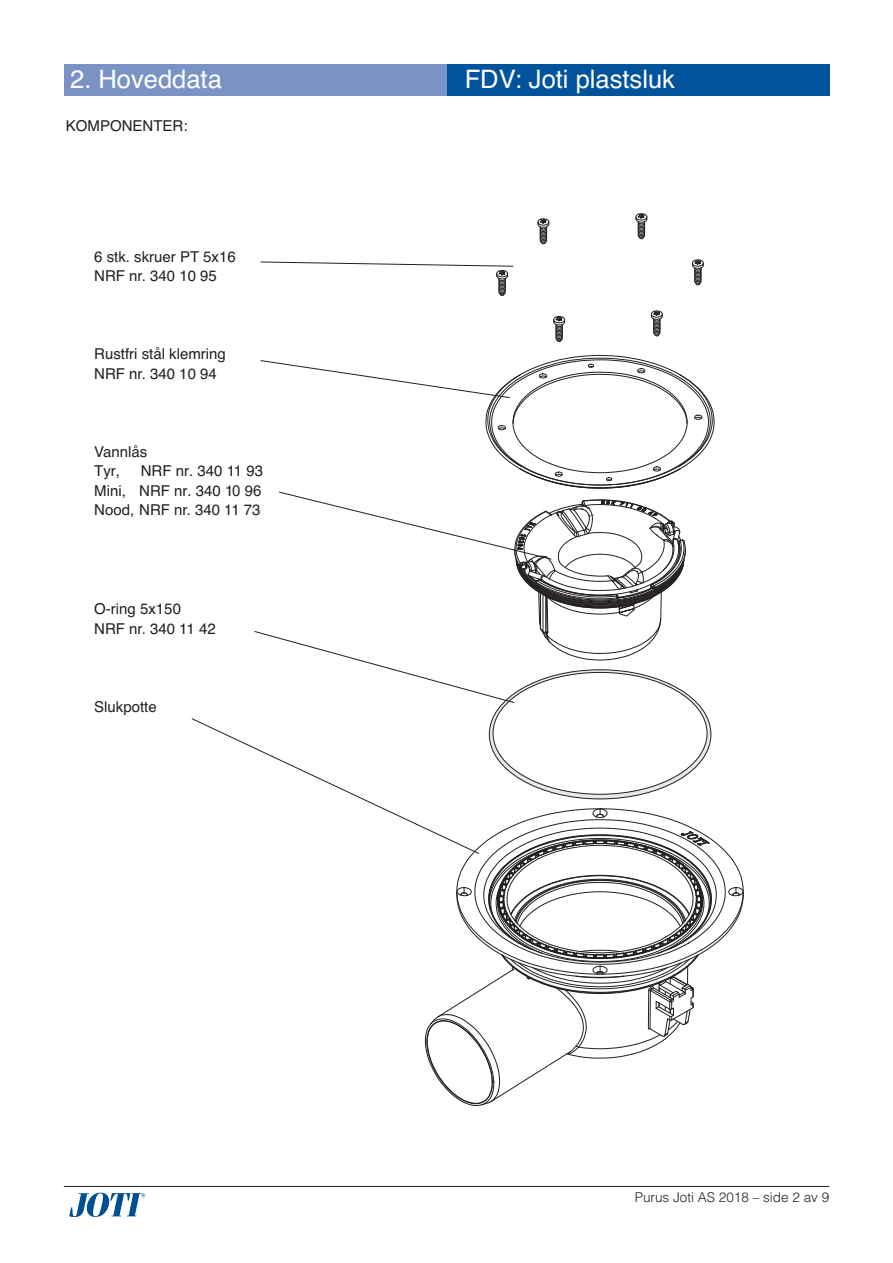
<style>
.page{position:relative;width:893px;height:1263px;background:#fff}
.page>*{position:absolute;margin:0;border:0;box-sizing:border-box;transform-origin:0 0}
.t1{font:25.5px "Helvetica";color:#fff}
.t2{font:15px/19.5px "Helvetica";color:#231f20}
.t3{font:300 13.5px "Helvetica";color:#231f20}
.s1{font-family:"Arial"}
</style>
<div class="page">
<hr style="left:64px;top:1186px;width:765px;height:1px;background:#231f20">
<svg style="left:69px;top:1192px;width:76px;height:25px"></svg>
<div style="left:64px;top:64px;width:383px;height:32px;background:#7a93c4"></div>
<div style="left:447px;top:64px;width:382px;height:32px;background:#01539b"></div>
<svg style="left:636px;top:213px;width:12px;height:26px"></svg>
<svg style="left:692px;top:259px;width:12px;height:26px"></svg>
<svg style="left:651px;top:310px;width:12px;height:26px"></svg>
<svg style="left:553px;top:316px;width:12px;height:26px"></svg>
<svg style="left:538px;top:218px;width:12px;height:26px"></svg>
<svg style="left:260px;top:261px;width:254px;height:35px"></svg>
<svg style="left:191px;top:355px;width:553px;height:751px"></svg>
<h1 class="t1" style="left:70px;top:64px;width:153px">2. Hoveddata</h1>
<h1 class="t1" style="left:465px;top:64px;width:212px">FDV: Joti plastsluk</h1>
<p class="t2" style="left:66px;top:116px;width:123px">KOMPONENTER:</p>
<p class="t2" style="left:94px;top:247px;width:143px">6 stk. skruer PT 5x16<br>NRF nr. 340 10 95</p>
<p class="t2" style="left:94px;top:344px;width:133px">Rustfri stål klemring<br>NRF nr. 340 10 94</p>
<p class="t2" style="left:94px;top:442px;width:55px">Vannlås<br>Tyr,</p>
<p class="t2" style="left:94px;top:461px;width:170px;text-align:justify;text-indent:47px">NRF nr. 340 11 93<br>Mini, NRF nr. 340 1<span class="s1">0</span> 9<span class="s1">6<br></span>Nood, NRF nr. 340 11 73</p>
<p class="t2" style="left:94px;top:599px;width:123px">O-ring 5x150<br>NRF nr. 340 11 42</p>
<p class="t2" style="left:94px;top:697px;width:64px">Slukpotte</p>
<p class="t3" style="left:635px;top:1186px;width:196px">Purus Joti AS 2018 – side 2 av 9</p>
</div>
